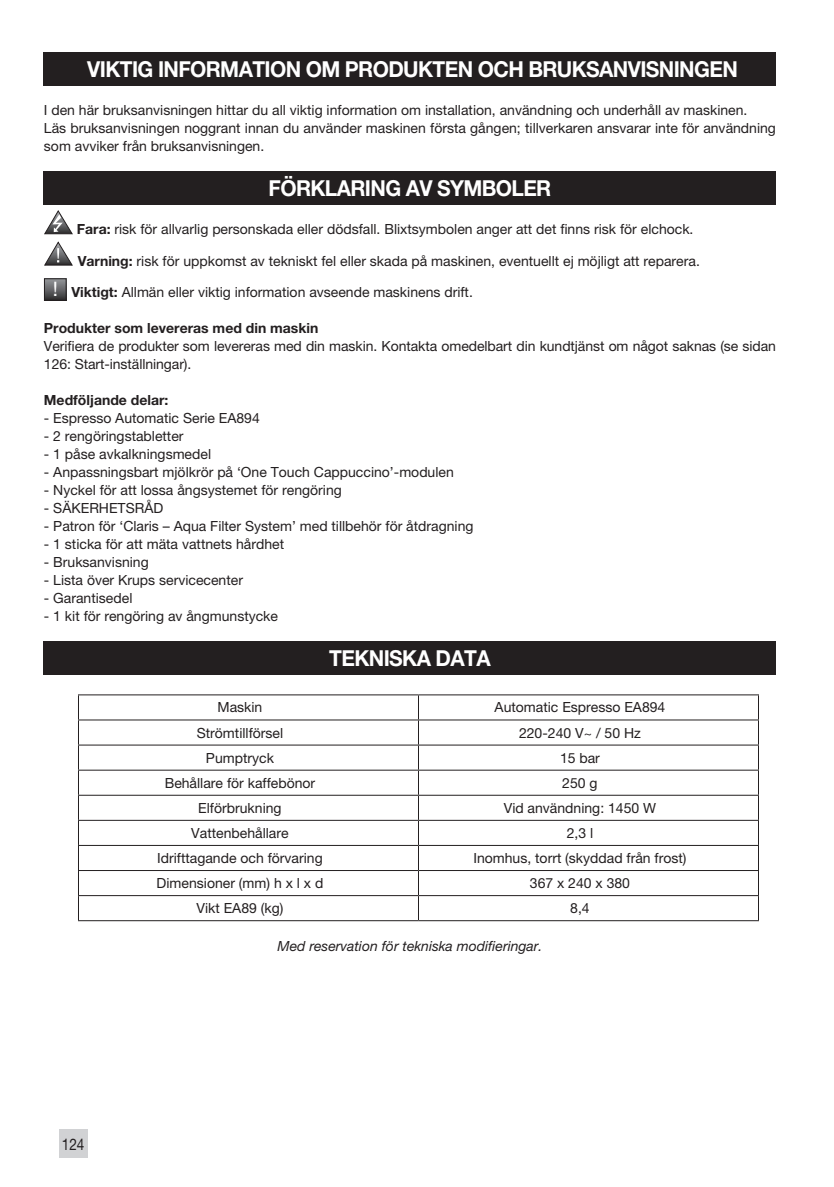
<style>
.page{position:relative;width:834px;height:1187px;background:#fff}
.page>*{position:absolute;margin:0;border:0;box-sizing:border-box;transform-origin:0 0}
.t1{font:700 22px "Helvetica Neue LT Std";letter-spacing:-.03em;color:#fff;scale:.95 1}
.t2{font:16px "Helvetica Neue LT Std";color:#231f20;scale:.85 1}
.t3{font:14px/18px "Helvetica Neue LT Std";color:#231f20}
.t4{font:700 14px "Helvetica Neue LT Std";color:#231f20}
.t5{font:italic 14px "Helvetica Neue LT Std";color:#231f20}
.s1{font-weight:700}
.s2{font-size:20px;color:#fff}
</style>
<div class="page">
<div style="left:44px;top:52px;width:731px;height:34px;background:#231f20"></div>
<div style="left:44px;top:171px;width:731px;height:34px;background:#231f20"></div>
<svg style="left:44px;top:210px;width:29px;height:25px"></svg>
<svg style="left:44px;top:241px;width:29px;height:25px"></svg>
<svg style="left:46px;top:280px;width:19px;height:19px"></svg>
<div style="left:44px;top:278px;width:23px;height:23px;border:1px solid #231f20"></div>
<div style="left:44px;top:641px;width:731px;height:33px;background:#231f20"></div>
<svg style="left:79px;top:695px;width:678px;height:202px"></svg>
<hr style="left:78px;top:694px;width:340px;height:1px;background:#231f20">
<hr style="left:418px;top:694px;width:340px;height:1px;background:#231f20">
<hr style="left:78px;top:719px;width:340px;height:1px;background:#231f20">
<hr style="left:418px;top:719px;width:340px;height:1px;background:#231f20">
<hr style="left:78px;top:744px;width:340px;height:1px;background:#231f20">
<hr style="left:418px;top:744px;width:340px;height:1px;background:#231f20">
<hr style="left:78px;top:770px;width:340px;height:1px;background:#231f20">
<hr style="left:418px;top:770px;width:340px;height:1px;background:#231f20">
<hr style="left:78px;top:795px;width:340px;height:1px;background:#231f20">
<hr style="left:418px;top:795px;width:340px;height:1px;background:#231f20">
<hr style="left:78px;top:820px;width:340px;height:1px;background:#231f20">
<hr style="left:418px;top:820px;width:340px;height:1px;background:#231f20">
<hr style="left:78px;top:845px;width:340px;height:1px;background:#231f20">
<hr style="left:418px;top:845px;width:340px;height:1px;background:#231f20">
<hr style="left:78px;top:870px;width:340px;height:1px;background:#231f20">
<hr style="left:418px;top:870px;width:340px;height:1px;background:#231f20">
<hr style="left:78px;top:895px;width:340px;height:1px;background:#231f20">
<svg style="left:78px;top:695px;width:1px;height:225px"></svg>
<hr style="left:418px;top:895px;width:340px;height:1px;background:#231f20">
<svg style="left:418px;top:695px;width:1px;height:225px"></svg>
<svg style="left:757px;top:695px;width:1px;height:202px"></svg>
<hr style="left:78px;top:920px;width:340px;height:1px;background:#231f20">
<hr style="left:418px;top:920px;width:340px;height:1px;background:#231f20">
<div style="left:59px;top:1129px;width:28px;height:29px;background:#d1d2d4"></div>
<h1 class="t1" style="left:87px;top:56px;width:686px">VIKTIG INFORMATION OM PRODUKTEN OCH BRUKSANVISNINGEN</h1>
<p class="t3" style="left:44px;top:101px;width:733px">I den här bruksanvisningen hittar du all viktig information om installation, användning och underhåll av maskinen.<br>Läs bruksanvisningen noggrant innan du använder maskinen första gången; tillverkaren ansvarar inte för användning som avviker från bruksanvisningen.</p>
<h1 class="t1" style="left:268px;top:174px;width:299px">FÖRKLARING AV SYMBOLER</h1>
<p class="t3" style="left:77px;top:220px;width:618px"><span class="s1">Fara:</span> risk för allvarlig personskada eller dödsfall. Blixtsymbolen anger att det finns risk för elchock.</p>
<p class="t3" style="left:78px;top:251px;width:623px"><span class="s1">Varning:</span> risk för uppkomst av tekniskt fel eller skada på maskinen, eventuellt ej möjligt att reparera.</p>
<p class="t3" style="left:53px;top:283px;width:421px"><span class="s2">!</span> <span class="s1">Viktigt:</span> Allmän eller viktig information avseende maskinens drift.</p>
<p class="t4" style="left:44px;top:319px;width:276px">Produkter som levereras med din maskin</p>
<p class="t3" style="left:44px;top:337px;width:733px">Verifiera de produkter som levereras med din maskin. Kontakta omedelbart din kundtjänst om något saknas (se sidan<br>126: Start-inställningar).</p>
<p class="t4" style="left:44px;top:391px;width:126px">Medföljande delar:</p>
<p class="t3" style="left:44px;top:409px;width:217px">- Espresso Automatic Serie EA894</p>
<p class="t3" style="left:44px;top:427px;width:141px">- 2 rengöringstabletter</p>
<p class="t3" style="left:44px;top:445px;width:169px">- 1 påse avkalkningsmedel</p>
<p class="t3" style="left:44px;top:463px;width:411px">- Anpassningsbart mjölkrör på ‘One Touch Cappuccino’-modulen</p>
<p class="t3" style="left:44px;top:481px;width:299px">- Nyckel för att lossa ångsystemet för rengöring</p>
<p class="t3" style="left:44px;top:499px;width:121px">- SÄKERHETSRÅD</p>
<p class="t3" style="left:44px;top:517px;width:431px">- Patron för ‘Claris – Aqua Filter System’ med tillbehör för åtdragning</p>
<p class="t3" style="left:44px;top:535px;width:241px">- 1 sticka för att mäta vattnets hårdhet</p>
<p class="t3" style="left:44px;top:553px;width:106px">- Bruksanvisning</p>
<p class="t3" style="left:44px;top:571px;width:200px">- Lista över Krups servicecenter</p>
<p class="t3" style="left:44px;top:589px;width:90px">- Garantisedel</p>
<p class="t3" style="left:44px;top:607px;width:235px">- 1 kit för rengöring av ångmunstycke</p>
<h1 class="t1" style="left:329px;top:644px;width:171px">TEKNISKA DATA</h1>
<p class="t3" style="left:217px;top:698px;width:46px">Maskin</p>
<p class="t3" style="left:494px;top:698px;width:172px">Automatic Espresso EA894</p>
<p class="t3" style="left:197px;top:723px;width:88px">Strömtillförsel</p>
<p class="t3" style="left:519px;top:723px;width:123px">220-240 V~ / 50 Hz</p>
<p class="t3" style="left:206px;top:748px;width:69px">Pumptryck</p>
<p class="t3" style="left:559px;top:748px;width:41px">15 bar</p>
<p class="t3" style="left:165px;top:773px;width:152px">Behållare för kaffebönor</p>
<p class="t3" style="left:562px;top:773px;width:37px">250 g</p>
<p class="t3" style="left:198px;top:798px;width:85px">Elförbrukning</p>
<p class="t3" style="left:503px;top:798px;width:154px">Vid användning: 1450 W</p>
<p class="t3" style="left:191px;top:824px;width:99px">Vattenbehållare</p>
<p class="t3" style="left:566px;top:824px;width:28px">2,3 l</p>
<p class="t3" style="left:157px;top:849px;width:167px">Idrifttagande och förvaring</p>
<p class="t3" style="left:473px;top:849px;width:214px">Inomhus, torrt (skyddad från frost)</p>
<p class="t3" style="left:156px;top:874px;width:168px">Dimensioner (mm) h x l x d</p>
<p class="t3" style="left:529px;top:874px;width:102px">367 x 240 x 380</p>
<p class="t3" style="left:196px;top:899px;width:88px">Vikt EA89 (kg)</p>
<p class="t3" style="left:570px;top:899px;width:21px">8,4</p>
<p class="t5" style="left:277px;top:937px;width:266px">Med reservation för tekniska modifieringar.</p>
<p class="t2" style="left:62px;top:1135px;width:28px">124</p>
</div>
